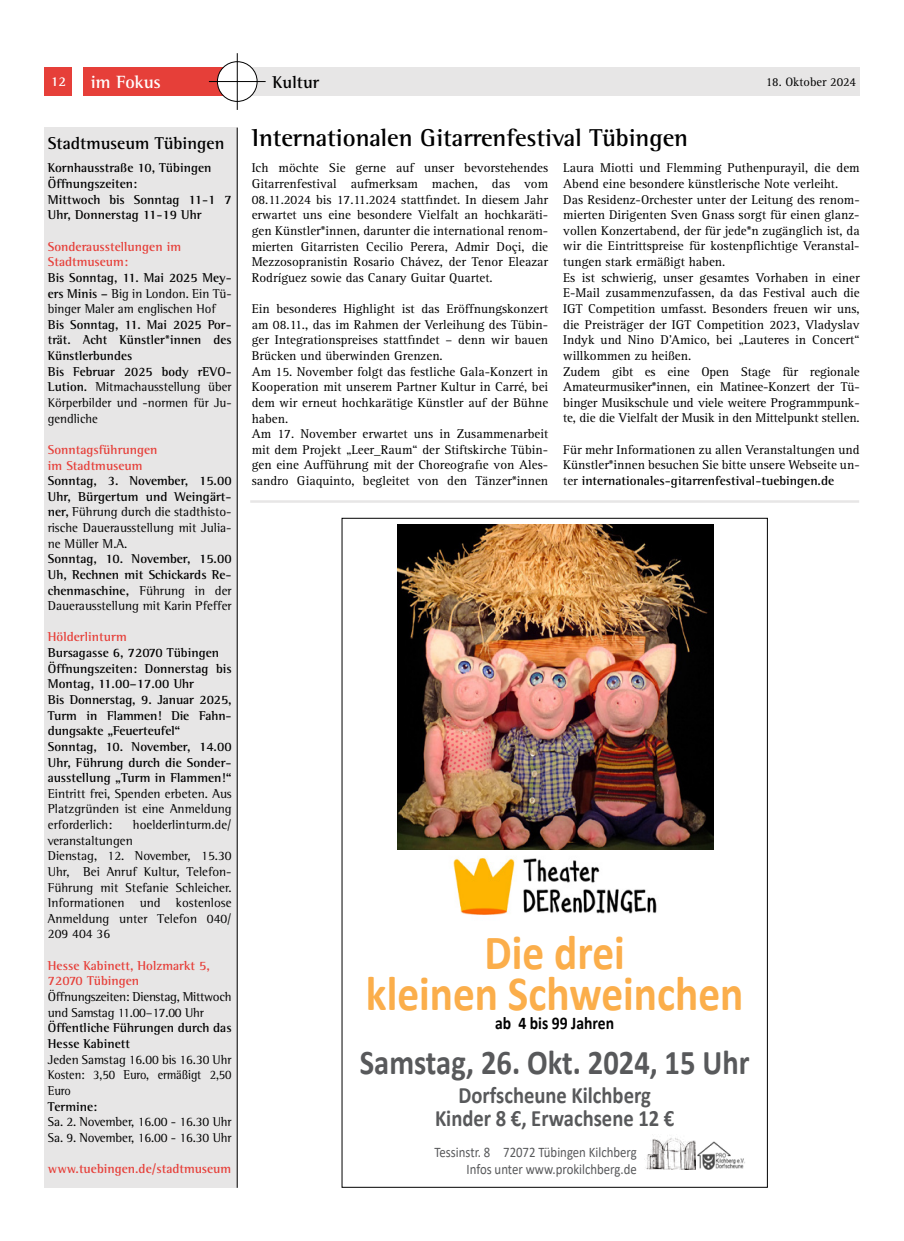
<style>
.page{position:relative;width:904px;height:1241px;background:#fff}
.page>*{position:absolute;margin:0;border:0;box-sizing:border-box;transform-origin:0 0}
.t1{font:700 49.38px/41.2px "Calibri";color:#fbae4b;text-align:center;scale:.88 1}
.t2{font:700 34.75px "Calibri";color:#58595b;scale:.88 1}
.t3{font:700 25px "Rotis Semi Serif Std";letter-spacing:-.005em;color:#000}
.t4{font:700 23.5px/23.1px "Calibri";color:#58595b;text-align:center;scale:.88 1}
.t5{font:700 18.12px "Rotis Semi Serif Std";color:#fff}
.t6{font:700 17.75px "Calibri";color:#000;scale:.88 1}
.t7{font:700 17.5px "Rotis Semi Serif Std";color:#000}
.t8{font:14.62px/17px "Calibri";color:#58595b;text-align:right;scale:.88 1}
.t9{font:700 13.75px "Rotis Semi Serif Std";color:#fff}
.t10{font:13.12px/15.6px "Rotis Serif Std";color:#000}
.t11{font:700 13.12px/15.6px "Rotis Semi Serif Std";color:#000}
.t12{font:13.12px/15.6px "Rotis Semi Serif Std";color:#000;text-align:justify}
.t13{font:700 13.12px/15.6px "Rotis Semi Serif Std";color:#e63f39}
.t14{font:13.12px/15.6px "Rotis Semi Serif Std";letter-spacing:-.02em;color:#000}
.t15{font:12.5px "Rotis Serif Std";color:#000}
.s1{font-weight:700}
.s2{font-weight:400}
.s3{font-family:"Rotis Serif Std";font-weight:400}
</style>
<div class="page">
<div style="left:44px;top:128px;width:193px;height:1059px;background:#e7e6e6"></div>
<hr style="left:237px;top:128px;width:1px;height:1059px;background:#000">
<div style="left:235px;top:67px;width:624px;height:29px;background:#e7e6e6"></div>
<div style="left:44px;top:67px;width:194px;height:29px;background:#e63f39"></div>
<div style="left:73px;top:64px;width:10px;height:35px;background:#fff"></div>
<div style="left:217px;top:62px;width:40px;height:39px;background:#fff;border-radius:50%"></div>
<div style="left:217px;top:61px;width:40px;height:41px;border:1px solid #000;border-radius:50%"></div>
<hr style="left:209px;top:81px;width:57px;height:1px;background:#000">
<hr style="left:237px;top:53px;width:1px;height:57px;background:#000">
<img style="left:443px;top:849px;width:226px;height:66px">
<img style="left:644px;top:1138px;width:51px;height:30px">
<img style="left:698px;top:1141px;width:47px;height:28px">
<img style="left:397px;top:524px;width:316px;height:325px">
<hr style="left:250px;top:500px;width:609px;height:2px;background:#e7e6e6">
<p class="t9" style="left:51px;top:73px;width:17px">12</p>
<h3 class="t5" style="left:91px;top:71px;width:71px">im Fokus</h3>
<h3 class="t7" style="left:272px;top:71px;width:48px">Kultur</h3>
<p class="t15" style="left:765px;top:75px;width:92px">18. Oktober 2024</p>
<h3 class="t7" style="left:48px;top:133px;width:178px">Stadtmuseum Tübingen</h3>
<p class="t11" style="left:48px;top:160px;width:185px">Kornhausstraße 10, Tübingen<br>Öffnungszeiten:<br>Mittwoch bis Sonntag 11-1 7<br>Uhr, Donnerstag 11-19 Uhr</p>
<p class="t13" style="left:48px;top:238px;width:135px">Sonderausstellungen im<br>Stadtmuseum:</p>
<p class="t12" style="left:48px;top:269px;width:185px"><span class="s1">Bis Sonntag, 11. Mai 2025 Mey&shy;ers Minis –</span> Big in London. Ein Tü&shy;binger Maler am englischen Hof</p>
<p class="t11" style="left:48px;top:316px;width:185px">Bis Sonntag, 11. Mai 2025 Por&shy;trät. Acht Künstler*innen des<br>Künstlerbundes<br>Bis Februar 2025 body rEVO-<br>Lution. <span class="s2">Mitmachausstellung über<br>Körperbilder und -normen für Ju&shy;gendliche</span></p>
<p class="t13" style="left:48px;top:441px;width:111px">Sonntagsführungen im Stadtmuseum</p>
<p class="t12" style="left:48px;top:473px;width:185px"><span class="s1">Sonntag, 3. November, 15.00<br>Uhr, Bürgertum und Weingärt&shy;ner,</span> Führung durch die stadthisto&shy;rische Dauerausstellung mit Julia&shy;ne Müller M.A.</p>
<p class="t11" style="left:48px;top:551px;width:185px;text-align:justify">Sonntag, 10. November, 15.00<br>Uh, Rechnen mit Schickards Re&shy;chenmaschine, <span class="s2">Führung in der Dauerausstellung mit Karin Pfeffer</span></p>
<p class="t13" style="left:48px;top:629px;width:80px">Hölderlinturm</p>
<p class="t11" style="left:48px;top:644px;width:185px">Bursagasse 6, 72070 Tübingen<br>Öffnungszeiten: Donnerstag bis<br>Montag, 11.00–17.00 Uhr<br>Bis Donnerstag, 9. Januar 2025,<br>Turm in Flammen! Die Fahn&shy;dungsakte „Feuerteufel“<br>Sonntag, 10. November, 14.00<br>Uhr, Führung durch die Sonder&shy;ausstellung „Turm in Flammen!“</p>
<p class="t12" style="left:48px;top:785px;width:185px">Eintritt frei, Spenden erbeten. Aus Platzgründen ist eine Anmeldung erforderlich:</p>
<p class="t12" style="left:133px;top:816px;width:100px">hoelderlinturm.de/</p>
<p class="t12" style="left:48px;top:832px;width:185px;text-align:left">veranstaltungen<br>Dienstag, 12. November, 15.30<br>Uhr, Bei Anruf Kultur, Telefon-<br>Führung mit Stefanie Schleicher.<br>Informationen und kostenlose<br>Anmeldung unter Telefon 040/<br>209 404 36</p>
<p class="t13" style="left:48px;top:957px;width:163px">Hesse Kabinett, Holzmarkt 5,<br>72070 Tübingen</p>
<p class="t14" style="left:48px;top:988px;width:185px">Öffnungszeiten: Dienstag, Mittwoch und Samstag 11.00–17.00 Uhr</p>
<p class="t11" style="left:48px;top:1019px;width:185px">Öffentliche Führungen durch das<br>Hesse Kabinett</p>
<p class="t12" style="left:48px;top:1051px;width:185px">Jeden Samstag 16.00 bis 16.30 Uhr Kosten: 3,50 Euro, ermäßigt 2,50<br>Euro</p>
<p class="t11" style="left:48px;top:1098px;width:51px">Termine:</p>
<p class="t12" style="left:48px;top:1113px;width:185px">Sa. 2. November, 16.00 - 16.30 Uhr<br>Sa. 9. November, 16.00 - 16.30 Uhr</p>
<p class="t13" style="left:48px;top:1160px;width:185px">www.tuebingen.de/stadtmuseum</p>
<h3 class="t3" style="left:252px;top:123px;width:438px">Internationalen Gitarrenfestival Tübingen</h3>
<p class="t10" style="left:252px;top:161px;width:298px;text-align:justify">Ich möchte Sie gerne auf unser bevorstehendes Gitarrenfestival aufmerksam machen, das vom 08.11.2024 bis 17.11.2024 stattfindet. In diesem Jahr erwartet uns eine besondere Vielfalt an hochkaräti&shy;gen Künstler*innen, darunter die international renom&shy;mierten Gitarristen Cecilio Perera, Admir Doçi, die Mezzosopranistin Rosario Chávez, der Tenor Eleazar Rodríguez sowie das Canary Guitar Quartet.</p>
<p class="t10" style="left:252px;top:301px;width:298px">Ein besonderes Highlight ist das Eröffnungskonzert am 08.11., das im Rahmen der Verleihung des Tübin&shy;ger Integrationspreises stattfindet – denn wir bauen Brücken und überwinden Grenzen.<br>Am 15. November folgt das festliche Gala-Konzert in Kooperation mit unserem Partner Kultur in Carré, bei dem wir erneut hochkarätige Künstler auf der Bühne haben.<br>Am 17. November erwartet uns in Zusammenarbeit mit dem Projekt „Leer_Raum“ der Stiftskirche Tübin&shy;gen eine Aufführung mit der Choreografie von Ales&shy;sandro Giaquinto, begleitet von den Tänzer*innen</p>
<p class="t10" style="left:563px;top:160px;width:298px">Laura Miotti und Flemming Puthenpurayil, die dem Abend eine besondere künstlerische Note verleiht.<br>Das Residenz-Orchester unter der Leitung des renom&shy;mierten Dirigenten Sven Gnass sorgt für einen glanz&shy;vollen Konzertabend, der für jede*n zugänglich ist, da wir die Eintrittspreise für kostenpflichtige Veranstal&shy;tungen stark ermäßigt haben.<br>Es ist schwierig, unser gesamtes Vorhaben in einer E-Mail zusammenzufassen, da das Festival auch die IGT Competition umfasst. Besonders freuen wir uns, die Preisträger der IGT Competition 2023, Vladyslav Indyk und Nino D’Amico, bei „Lauteres in Concert“ willkommen zu heißen.<br>Zudem gibt es eine Open Stage für regionale Amateurmusiker*innen, ein Matinee-Konzert der Tü&shy;binger Musikschule und viele weitere Programmpunk&shy;te, die die Vielfalt der Musik in den Mittelpunkt stellen.</p>
<p class="t10" style="left:563px;top:442px;width:298px">Für mehr Informationen zu allen Veranstaltungen und<br>Künstler*innen besuchen Sie bitte unsere Webseite un-</p>
<p class="t11" style="left:563px;top:472px;width:272px"><span class="s3">ter</span> internationales-gitarrenfestival-tuebingen.de</p>
<h1 class="t1" style="left:366px;top:930px;width:430px">Die drei<br>kleinen Schweinchen</h1>
<h3 class="t6" style="left:495px;top:1009px;width:137px">ab 4 bis 99 Jahren</h3>
<h2 class="t2" style="left:360px;top:1037px;width:444px">Samstag, 26. Okt. 2024, 15 Uhr</h2>
<h3 class="t4" style="left:435px;top:1083px;width:273px">Dorfscheune Kilchberg<br>Kinder 8 €, Erwachsene 12 €</h3>
<p class="t8" style="left:434px;top:1142px;width:231px">Tessinstr. 8 72072 Tübingen Kilchberg<br>Infos unter www.prokilchberg.de</p>
</div>
